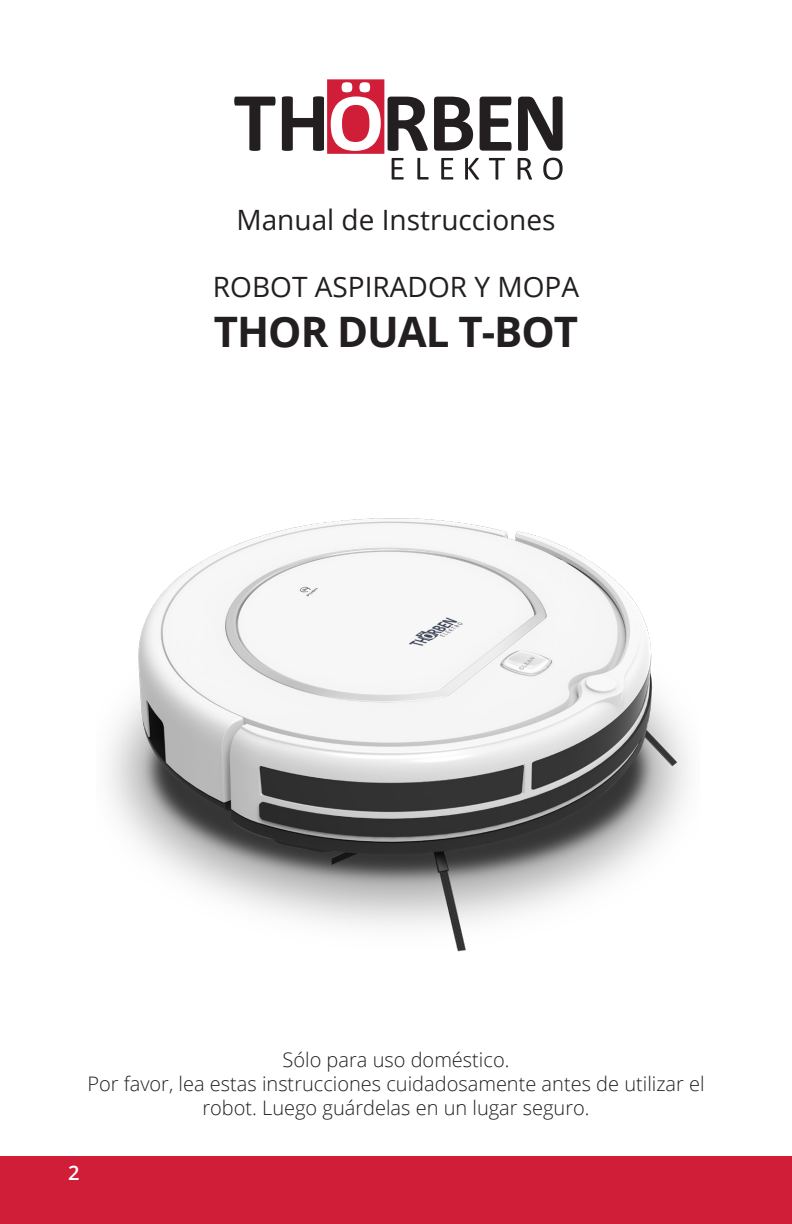
<style>
.page{position:relative;width:792px;height:1224px;background:#fff}
.page>*{position:absolute;margin:0;border:0;box-sizing:border-box;transform-origin:0 0}
.t1{font:700 42px "Open Sans";letter-spacing:-.025em;color:#231f20}
.t2{font:28px "Open Sans";color:#231f20}
.t3{font:300 20px/24px "Open Sans";color:#231f20;text-align:center}
.t4{font:600 20px "Open Sans";color:#fff}
</style>
<div class="page">
<div style="left:0;top:1156px;width:792px;height:68px;background:#d01e39"></div>
<svg style="left:518px;top:158px;width:14px;height:22px"></svg>
<svg style="left:543px;top:158px;width:20px;height:22px"></svg>
<svg style="left:234px;top:97px;width:42px;height:54px"></svg>
<svg style="left:518px;top:96px;width:45px;height:55px"></svg>
<svg style="left:282px;top:79px;width:230px;height:101px"></svg>
<img style="left:109px;top:518px;width:579px;height:434px">
<p class="t2" style="left:236px;top:200px;width:321px">Manual de Instrucciones</p>
<p class="t2" style="left:213px;top:267px;width:368px">ROBOT ASPIRADOR Y MOPA</p>
<p class="t1" style="left:214px;top:302px;width:366px">THOR DUAL T-BOT</p>
<p class="t3" style="left:283px;top:1047px;width:228px">Sólo para uso doméstico.</p>
<p class="t3" style="left:87px;top:1071px;width:619px">Por favor, lea estas instrucciones cuidadosamente antes de utilizar el robot. Luego guárdelas en un lugar seguro.</p>
<p class="t4" style="left:68px;top:1160px;width:13px">2</p>
</div>
